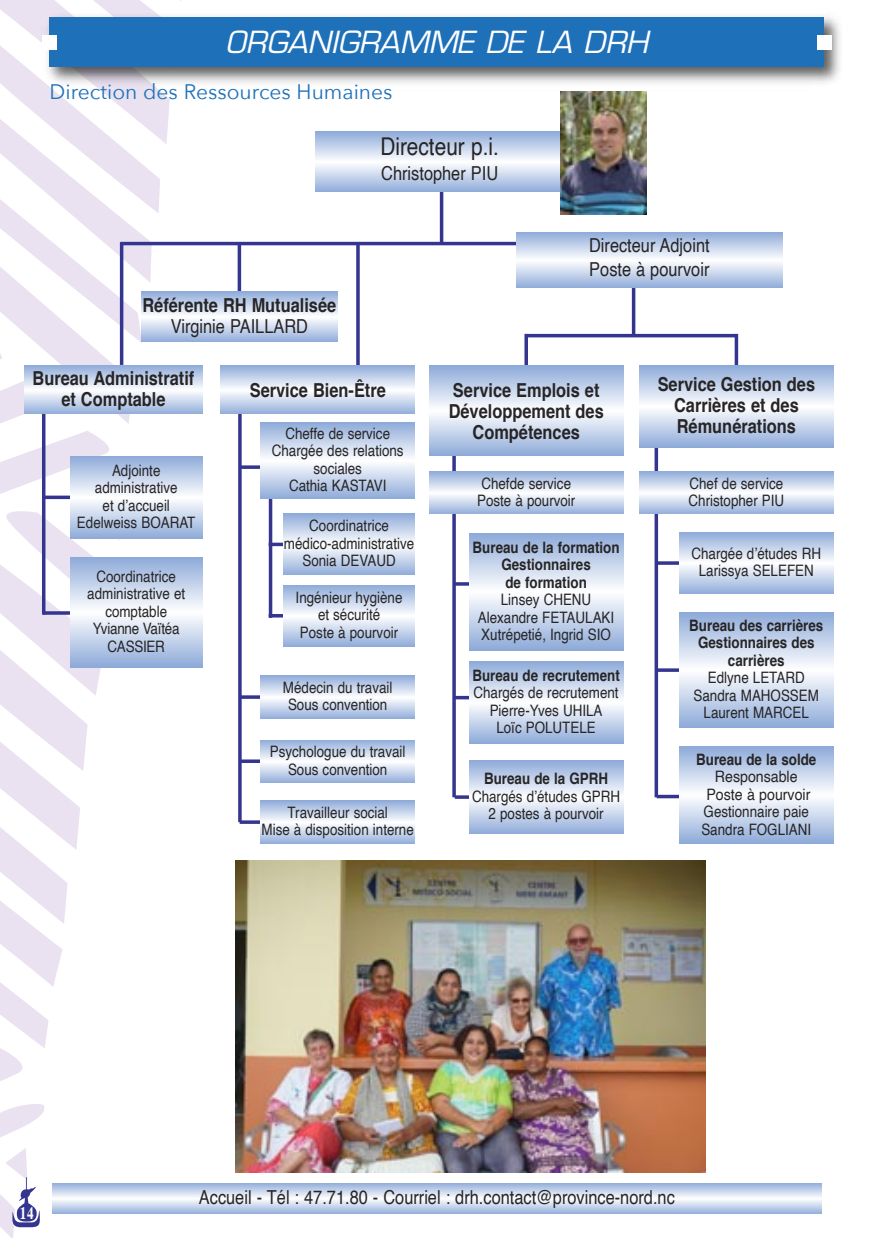
<style>
.page{position:relative;width:883px;height:1238px;background:#fff}
.page>*{position:absolute;margin:0;border:0;box-sizing:border-box;transform-origin:0 0}
.t1{font:italic 29.75px "Eurostile";color:#fff}
.t2{font:24.5px "Helvetica";color:#272526;scale:.85 1}
.t3{font:21px "Avenir Next";color:#1e71b9}
.t4{font:700 19.25px "Helvetica";color:#272526;scale:.85 1}
.t5{font:19.25px "Helvetica";color:#272526;scale:.85 1}
.t6{font:700 17.5px "Times";color:#fff;scale:.75 1}
.t7{font:15.75px/17.5px "Helvetica";color:#272526;text-align:center;scale:.85 1}
.t8{font:700 15.75px "Helvetica";color:#272526;scale:.85 1}
.t9{font:15.75px "Helvetica";color:#272526;scale:.9 1}
</style>
<div class="page">
<hr style="left:121px;top:242px;width:417px;height:3px;background:#33358f">
<svg style="left:439px;top:191px;width:4px;height:51px"></svg>
<svg style="left:315px;top:132px;width:245px;height:59px;background:#c7d5ec"></svg>
<hr style="left:356px;top:243px;width:3px;height:138px;background:#33358f">
<svg style="left:237px;top:245px;width:4px;height:47px"></svg>
<svg style="left:189px;top:292px;width:148px;height:49px"></svg>
<svg style="left:0;top:0;width:189px;height:1238px"></svg>
<hr style="left:45px;top:496px;width:70px;height:3px;background:#33358f">
<svg style="left:241px;top:465px;width:20px;height:4px"></svg>
<hr style="left:269px;top:492px;width:3px;height:126px;background:#33358f">
<hr style="left:268px;top:614px;width:42px;height:3px;background:#33358f">
<hr style="left:268px;top:543px;width:42px;height:3px;background:#33358f">
<svg style="left:241px;top:695px;width:19px;height:4px"></svg>
<svg style="left:241px;top:759px;width:19px;height:4px"></svg>
<svg style="left:239px;top:820px;width:21px;height:4px"></svg>
<svg style="left:455px;top:582px;width:14px;height:4px"></svg>
<svg style="left:454px;top:795px;width:15px;height:4px"></svg>
<hr style="left:454px;top:696px;width:71px;height:3px;background:#33358f">
<svg style="left:658px;top:561px;width:21px;height:4px"></svg>
<svg style="left:658px;top:668px;width:21px;height:4px"></svg>
<hr style="left:656px;top:795px;width:70px;height:3px;background:#33358f">
<hr style="left:525px;top:334px;width:212px;height:3px;background:#33358f">
<svg style="left:631px;top:287px;width:4px;height:47px"></svg>
<svg style="left:516px;top:232px;width:266px;height:55px;background:#c7d5ec"></svg>
<svg style="left:52px;top:1183px;width:769px;height:30px"></svg>
<img style="left:41px;top:10px;width:799px;height:80px">
<div style="left:50px;top:18px;width:773px;height:49px;background:#1e71b9"></div>
<div style="left:816px;top:35px;width:15px;height:15px;background:#fff"></div>
<div style="left:42px;top:35px;width:15px;height:15px;background:#fff"></div>
<svg style="left:469px;top:662px;width:154px;height:81px;background:#c6d4eb"></svg>
<svg style="left:261px;top:676px;width:153px;height:42px"></svg>
<svg style="left:261px;top:740px;width:153px;height:42px"></svg>
<svg style="left:261px;top:801px;width:153px;height:42px"></svg>
<svg style="left:469px;top:533px;width:154px;height:117px;background:#c5d3eb"></svg>
<svg style="left:654px;top:447px;width:4px;height:350px"></svg>
<hr style="left:452px;top:435px;width:3px;height:362px;background:#33358f">
<hr style="left:238px;top:410px;width:3px;height:412px;background:#33358f">
<hr style="left:42px;top:410px;width:3px;height:205px;background:#33358f">
<svg style="left:734px;top:334px;width:4px;height:32px"></svg>
<svg style="left:639px;top:366px;width:194px;height:81px;background:#c6d4eb"></svg>
<svg style="left:524px;top:334px;width:4px;height:32px"></svg>
<svg style="left:429px;top:366px;width:194px;height:89px;background:#c6d4eb"></svg>
<svg style="left:469px;top:760px;width:154px;height:74px;background:#c5d3eb"></svg>
<svg style="left:261px;top:422px;width:153px;height:77px;background:#c5d4eb"></svg>
<svg style="left:283px;top:514px;width:131px;height:61px;background:#c7d5ec"></svg>
<svg style="left:283px;top:585px;width:131px;height:61px;background:#c7d5ec"></svg>
<svg style="left:25px;top:366px;width:177px;height:48px;background:#c7d5ec"></svg>
<svg style="left:221px;top:366px;width:193px;height:48px;background:#c7d5ec"></svg>
<svg style="left:679px;top:612px;width:154px;height:116px;background:#c5d3eb"></svg>
<svg style="left:679px;top:532px;width:154px;height:62px;background:#c6d4eb"></svg>
<svg style="left:639px;top:472px;width:194px;height:42px;background:#c8d6ec"></svg>
<svg style="left:679px;top:746px;width:154px;height:97px;background:#c5d4eb"></svg>
<svg style="left:43px;top:611px;width:27px;height:4px"></svg>
<svg style="left:70px;top:456px;width:132px;height:82px;background:#c6d4eb"></svg>
<img style="left:560px;top:92px;width:86px;height:122px">
<svg style="left:429px;top:472px;width:194px;height:42px;background:#c8d6ec"></svg>
<svg style="left:70px;top:557px;width:132px;height:110px;background:#c5d3eb"></svg>
<img style="left:236px;top:860px;width:469px;height:312px">
<p class="t1" style="left:225px;top:31px;width:430px">ORGANIGRAMME DE LA DRH</p>
<p class="t3" style="left:50px;top:78px;width:344px">Direction des Ressources Humaines</p>
<p class="t4" style="left:142px;top:297px;width:229px">Référente RH Mutualisée</p>
<p class="t5" style="left:171px;top:318px;width:163px">Virginie PAILLARD</p>
<p class="t2" style="left:380px;top:136px;width:141px">Directeur p.i.</p>
<p class="t5" style="left:381px;top:165px;width:139px">Christopher PIU</p>
<p class="t5" style="left:589px;top:237px;width:143px">Directeur Adjoint</p>
<p class="t5" style="left:589px;top:261px;width:143px">Poste à pourvoir</p>
<p class="t4" style="left:33px;top:370px;width:192px">Bureau Administratif</p>
<p class="t4" style="left:61px;top:391px;width:124px">et Comptable</p>
<p class="t7" style="left:112px;top:463px;width:58px">Adjointe</p>
<p class="t7" style="left:95px;top:480px;width:99px">administrative</p>
<p class="t7" style="left:102px;top:498px;width:81px">et d’accueil</p>
<p class="t7" style="left:77px;top:515px;width:141px">Edelweiss BOARAT</p>
<p class="t7" style="left:96px;top:569px;width:95px">Coordinatrice</p>
<p class="t7" style="left:87px;top:586px;width:117px">administrative et</p>
<p class="t7" style="left:105px;top:604px;width:74px">comptable</p>
<p class="t7" style="left:93px;top:621px;width:103px">Yvianne Vaïtéa</p>
<p class="t7" style="left:107px;top:639px;width:69px">CASSIER</p>
<p class="t4" style="left:250px;top:382px;width:161px">Service Bien-Être</p>
<p class="t7" style="left:285px;top:426px;width:125px">Cheffe de service</p>
<p class="t7" style="left:272px;top:443px;width:156px">Chargée des relations sociales</p>
<p class="t7" style="left:289px;top:478px;width:116px">Cathia KASTAVI</p>
<p class="t7" style="left:309px;top:518px;width:95px">Coordinatrice</p>
<p class="t7" style="left:284px;top:536px;width:155px">médico-administrative</p>
<p class="t7" style="left:302px;top:553px;width:111px">Sonia DEVAUD</p>
<p class="t7" style="left:295px;top:590px;width:127px">Ingénieur hygiène</p>
<p class="t7" style="left:318px;top:607px;width:75px">et sécurité</p>
<p class="t7" style="left:300px;top:625px;width:117px">Poste à pourvoir</p>
<p class="t7" style="left:283px;top:680px;width:130px">Médecin du travail</p>
<p class="t7" style="left:288px;top:697px;width:118px">Sous convention</p>
<p class="t7" style="left:270px;top:744px;width:161px">Psychologue du travail</p>
<p class="t7" style="left:288px;top:761px;width:118px">Sous convention</p>
<p class="t7" style="left:287px;top:805px;width:120px">Travailleur social</p>
<p class="t7" style="left:261px;top:822px;width:181px">Mise à disposition interne</p>
<p class="t4" style="left:453px;top:382px;width:174px">Service Emplois et</p>
<p class="t4" style="left:448px;top:403px;width:184px">Développement des</p>
<p class="t4" style="left:472px;top:424px;width:128px">Compétences</p>
<p class="t7" style="left:481px;top:475px;width:107px">Chefde service</p>
<p class="t7" style="left:477px;top:493px;width:117px">Poste à pourvoir</p>
<p class="t8" style="left:472px;top:540px;width:174px">Bureau de la formation</p>
<p class="t8" style="left:501px;top:558px;width:107px">Gestionnaires</p>
<p class="t8" style="left:505px;top:575px;width:97px">de formation</p>
<p class="t7" style="left:500px;top:592px;width:108px">Linsey CHENU</p>
<p class="t7" style="left:477px;top:610px;width:162px">Alexandre FETAULAKI</p>
<p class="t7" style="left:481px;top:627px;width:154px">Xutrépetié, Ingrid SIO</p>
<p class="t8" style="left:472px;top:668px;width:175px">Bureau de recrutement</p>
<p class="t7" style="left:473px;top:685px;width:172px">Chargés de recrutement</p>
<p class="t7" style="left:489px;top:703px;width:134px">Pierre-Yves UHILA</p>
<p class="t7" style="left:496px;top:720px;width:118px">Loïc POLUTELE</p>
<p class="t8" style="left:484px;top:772px;width:147px">Bureau de la GPRH</p>
<p class="t7" style="left:472px;top:789px;width:176px">Chargés d’études GPRH</p>
<p class="t7" style="left:488px;top:806px;width:137px">2 postes à pourvoir</p>
<p class="t4" style="left:657px;top:376px;width:187px">Service Gestion des</p>
<p class="t4" style="left:673px;top:397px;width:148px">Carrières et des</p>
<p class="t4" style="left:676px;top:418px;width:142px">Rémunérations</p>
<p class="t7" style="left:689px;top:475px;width:112px">Chef de service</p>
<p class="t7" style="left:688px;top:493px;width:114px">Christopher PIU</p>
<p class="t7" style="left:691px;top:546px;width:154px">Chargée d’études RH</p>
<p class="t7" style="left:698px;top:563px;width:137px">Larissya SELEFEN</p>
<p class="t8" style="left:689px;top:619px;width:159px">Bureau des carrières</p>
<p class="t8" style="left:697px;top:636px;width:138px">Gestionnaires des</p>
<p class="t8" style="left:727px;top:654px;width:68px">carrières</p>
<p class="t7" style="left:707px;top:670px;width:115px">Edlyne LETARD</p>
<p class="t7" style="left:693px;top:688px;width:149px">Sandra MAHOSSEM</p>
<p class="t7" style="left:703px;top:705px;width:125px">Laurent MARCEL</p>
<p class="t8" style="left:696px;top:752px;width:143px">Bureau de la solde</p>
<p class="t9" style="left:714px;top:770px;width:93px">Responsable</p>
<p class="t9" style="left:706px;top:787px;width:117px">Poste à pourvoir</p>
<p class="t7" style="left:703px;top:804px;width:125px">Gestionnaire paie</p>
<p class="t7" style="left:701px;top:821px;width:131px">Sandra FOGLIANI</p>
<p class="t6" style="left:20px;top:1206px;width:20px">14</p>
<p class="t5" style="left:199px;top:1189px;width:561px">Accueil - Tél : 47.71.80 - Courriel : drh.contact@province-nord.nc</p>
</div>
